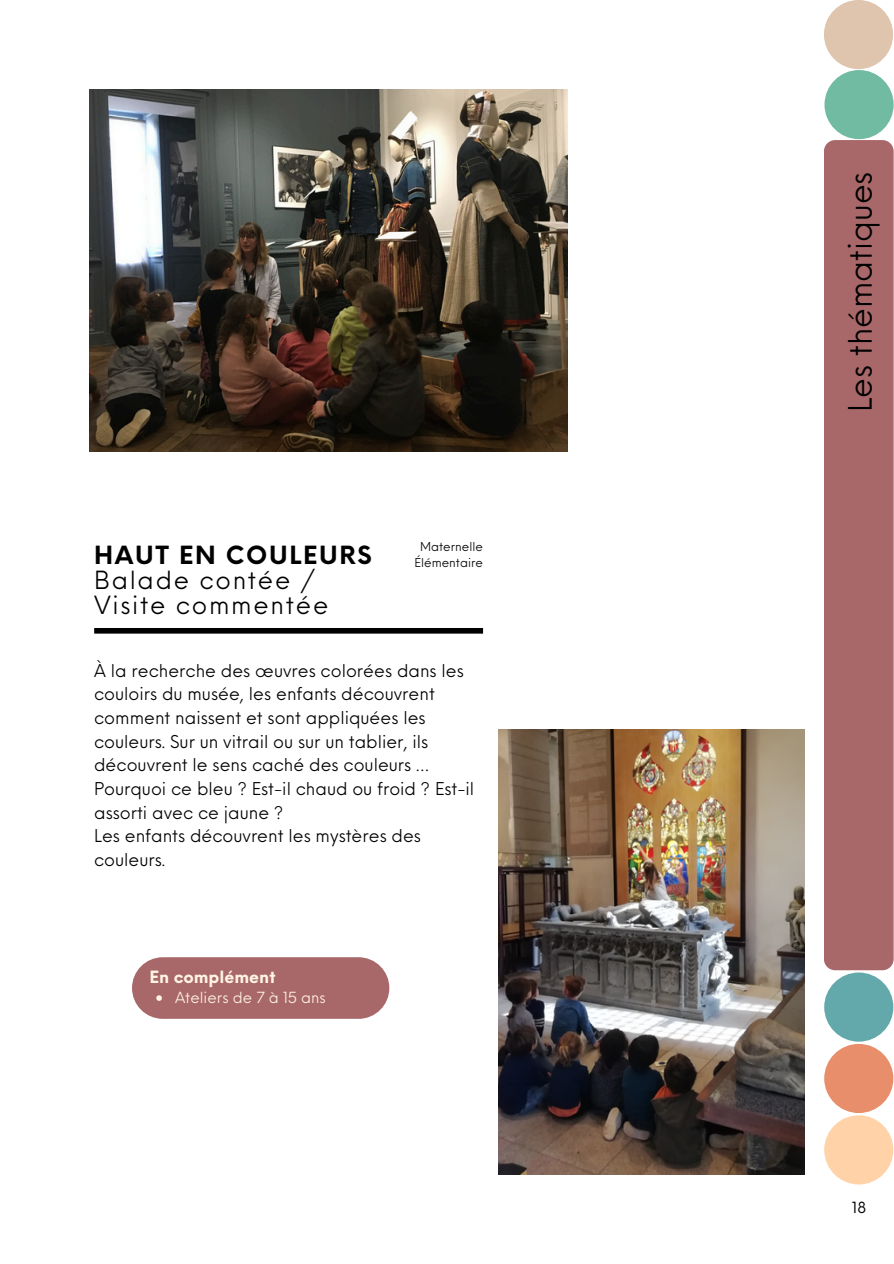
<style>
.page{position:relative;width:894px;height:1264px;background:#fff}
.page>*{position:absolute;margin:0;border:0;box-sizing:border-box;transform-origin:0 0}
.t1{font:31.5px "Neue Einstellung";color:#000}
.t2{font:24.45px/24.8px "Neue Einstellung";letter-spacing:.07em;color:#000}
.t3{font:700 24.45px "Neue Einstellung";letter-spacing:.07em;color:#000}
.t4{font:17.25px/23.7px "Neue Einstellung";color:#000}
.t5{font:700 16.5px "Neue Einstellung";color:#fff4e3}
.t6{font:15px "Neue Einstellung";color:#fff4e3}
.t7{font:15px "Now";color:#000}
.t8{font:12px "Neue Einstellung";color:#000}
</style>
<div class="page">
<div style="left:94px;top:628px;width:389px;height:5px;background:#000"></div>
<div style="left:132px;top:957px;width:257px;height:61px;background:#a86769;border-radius:31px"></div>
<svg style="left:156px;top:995px;width:6px;height:5px"></svg>
<div style="left:823px;top:140px;width:70px;height:830px;background:#a86769;border-radius:11px"></div>
<div style="left:823px;top:0;width:69px;height:69px;background:#dfc4ae;border-radius:50%"></div>
<div style="left:824px;top:972px;width:69px;height:69px;background:#63a9ab;border-radius:50%"></div>
<div style="left:824px;top:70px;width:69px;height:69px;background:#70bba2;border-radius:50%"></div>
<div style="left:824px;top:1043px;width:69px;height:70px;background:#e88e6a;border-radius:50%"></div>
<div style="left:824px;top:1115px;width:69px;height:69px;background:#ffd2a7;border-radius:50%"></div>
<img style="left:89px;top:89px;width:478px;height:363px">
<img style="left:498px;top:729px;width:306px;height:445px">
<h2 class="t3" style="left:94px;top:533px;width:279px">HAUT EN COULEURS</h2>
<h2 class="t2" style="left:94px;top:565px;width:236px">Balade contée /<br>Visite commentée</h2>
<p class="t8" style="left:420px;top:535px;width:64px">Maternelle</p>
<p class="t8" style="left:414px;top:551px;width:70px">Élémentaire</p>
<p class="t4" style="left:94px;top:657px;width:381px">À la recherche des œuvres colorées dans les couloirs du musée, les enfants découvrent comment naissent et sont appliquées les couleurs. Sur un vitrail ou sur un tablier, ils découvrent le sens caché des couleurs … Pourquoi ce bleu ? Est-il chaud ou froid ? Est-il assorti avec ce jaune ?<br>Les enfants découvrent les mystères des couleurs.</p>
<p class="t5" style="left:149px;top:961px;width:127px">En complément</p>
<h4 class="t6" style="left:175px;top:984px;width:152px">Ateliers de 7 à 15 ans</h4>
<h3 class="t1" style="left:831px;top:412px;width:242px;rotate:-90deg">Les thématiques</h3>
<p class="t7" style="left:851px;top:1199px;width:16px">18</p>
</div>
